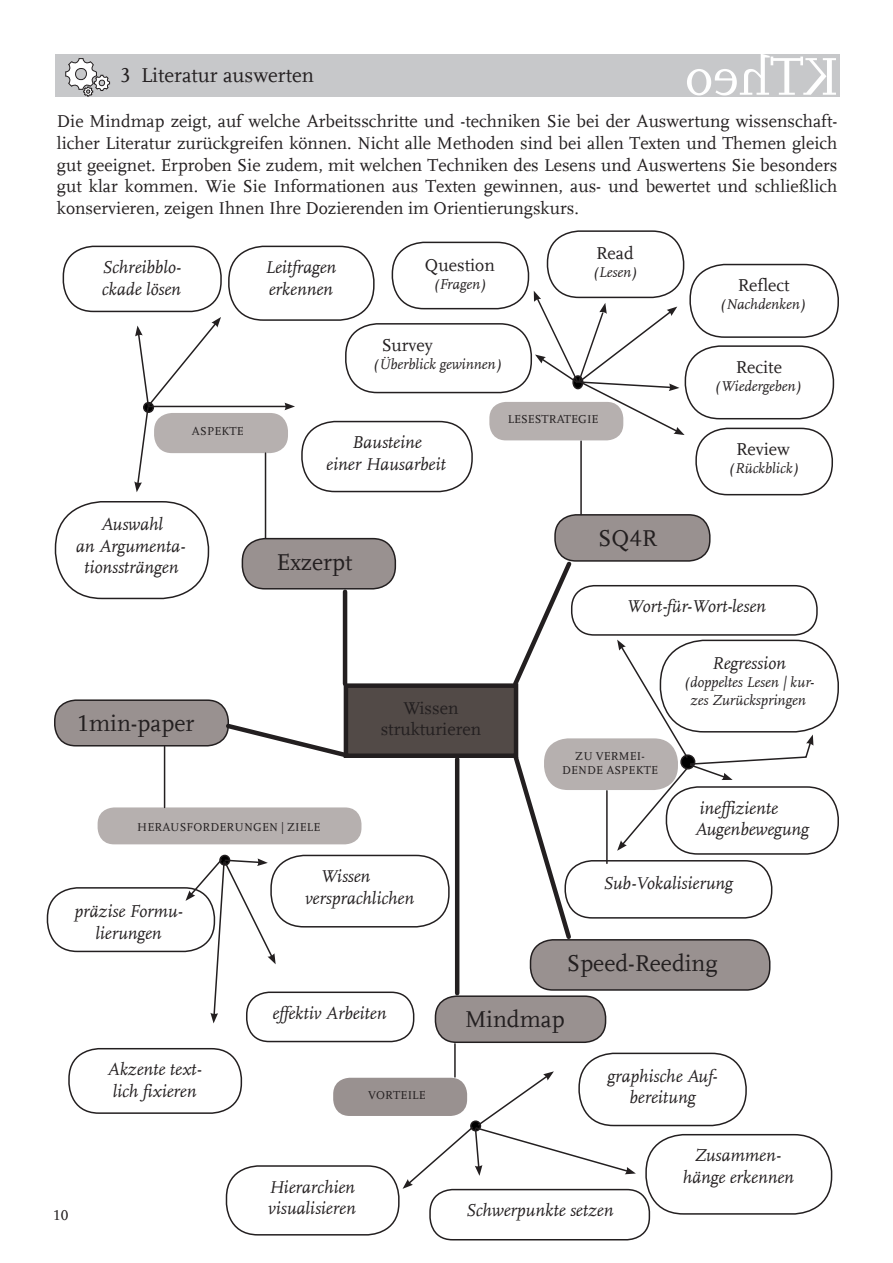
<style>
.page{position:relative;width:893px;height:1263px;background:#fff}
.page>*{position:absolute;margin:0;border:0;box-sizing:border-box;transform-origin:0 0}
.t1{font:24px "UB Scala";color:#231f20}
.t2{font:21px "UB Scala";color:#231f20}
.t3{font:18px/21.6px "UB Scala";color:#231f20;text-align:justify}
.t4{font:italic 18px/21.6px "UB Scala";color:#231f20}
.t5{font:italic 15px/18px "UB Scala";color:#231f20;text-align:center}
.t6{font:15px "UB Scala";color:#231f20}
.t7{font:12px/14.4px "UB Scala";letter-spacing:.01em;color:#231f20;text-align:center}
</style>
<div class="page">
<div style="left:55px;top:54px;width:785px;height:43px;background:#c7c8ca"></div>
<div style="left:346px;top:686px;width:170px;height:70px;background:#524a47"></div>
<div style="left:344px;top:683px;width:174px;height:75px;border:4px solid #231f20"></div>
<div style="left:55px;top:700px;width:173px;height:46px;background:#999190;border-radius:21px"></div>
<div style="left:54px;top:699px;width:175px;height:47px;border:2px solid #231f20;border-radius:21px"></div>
<div style="left:555px;top:515px;width:155px;height:46px;background:#999190;border-radius:21px"></div>
<div style="left:554px;top:514px;width:157px;height:48px;border:2px solid #231f20;border-radius:21px"></div>
<div style="left:435px;top:996px;width:171px;height:46px;background:#999190;border-radius:21px"></div>
<div style="left:435px;top:995px;width:171px;height:48px;border:2px solid #231f20;border-radius:21px"></div>
<div style="left:242px;top:539px;width:153px;height:50px;background:#999190;border-radius:22px"></div>
<div style="left:242px;top:538px;width:154px;height:51px;border:2px solid #231f20;border-radius:22px"></div>
<div style="left:530px;top:940px;width:240px;height:50px;background:#999190;border-radius:22px"></div>
<div style="left:530px;top:939px;width:240px;height:52px;border:2px solid #231f20;border-radius:22px"></div>
<div style="left:345px;top:323px;width:187px;height:70px;border:2px solid #231f20;border-radius:31px"></div>
<div style="left:547px;top:230px;width:137px;height:68px;border:2px solid #231f20;border-radius:31px"></div>
<div style="left:392px;top:242px;width:137px;height:67px;border:2px solid #231f20;border-radius:31px"></div>
<div style="left:689px;top:264px;width:150px;height:74px;border:2px solid #231f20;border-radius:34px"></div>
<div style="left:695px;top:428px;width:138px;height:67px;border:2px solid #231f20;border-radius:31px"></div>
<div style="left:685px;top:345px;width:149px;height:74px;border:2px solid #231f20;border-radius:34px"></div>
<div style="left:564px;top:860px;width:208px;height:59px;border:2px solid #231f20;border-radius:27px"></div>
<div style="left:571px;top:585px;width:247px;height:51px;border:2px solid #231f20;border-radius:22px"></div>
<div style="left:666px;top:786px;width:173px;height:69px;border:2px solid #231f20;border-radius:32px"></div>
<div style="left:489px;top:402px;width:134px;height:38px;background:#b6b0af;border-radius:16px"></div>
<div style="left:544px;top:738px;width:134px;height:52px;background:#b6b0af;border-radius:24px"></div>
<div style="left:645px;top:1134px;width:187px;height:81px;border:2px solid #231f20;border-radius:37px"></div>
<div style="left:226px;top:1165px;width:174px;height:70px;border:2px solid #231f20;border-radius:31px"></div>
<div style="left:429px;top:1189px;width:221px;height:51px;border:2px solid #231f20;border-radius:22px"></div>
<div style="left:333px;top:1078px;width:134px;height:38px;background:#999190;border-radius:17px"></div>
<div style="left:578px;top:1052px;width:169px;height:74px;border:2px solid #231f20;border-radius:35px"></div>
<div style="left:68px;top:1048px;width:174px;height:66px;border:2px solid #231f20;border-radius:30px"></div>
<div style="left:47px;top:887px;width:168px;height:65px;border:2px solid #231f20;border-radius:30px"></div>
<div style="left:246px;top:991px;width:168px;height:51px;border:2px solid #231f20;border-radius:22px"></div>
<div style="left:98px;top:807px;width:263px;height:37px;background:#b6b0af;border-radius:16px"></div>
<div style="left:270px;top:855px;width:180px;height:72px;border:2px solid #231f20;border-radius:33px"></div>
<div style="left:301px;top:421px;width:172px;height:71px;border:2px solid #231f20;border-radius:33px"></div>
<div style="left:63px;top:246px;width:159px;height:66px;border:2px solid #231f20;border-radius:30px"></div>
<div style="left:55px;top:501px;width:154px;height:98px;border:2px solid #231f20;border-radius:47px"></div>
<div style="left:154px;top:413px;width:134px;height:40px;background:#b6b0af;border-radius:18px"></div>
<div style="left:228px;top:246px;width:147px;height:75px;border:2px solid #231f20;border-radius:35px"></div>
<svg style="left:509px;top:558px;width:66px;height:132px"></svg>
<svg style="left:510px;top:750px;width:64px;height:192px"></svg>
<hr style="left:455px;top:759px;width:4px;height:234px;background:#231f20">
<svg style="left:223px;top:720px;width:127px;height:38px"></svg>
<hr style="left:343px;top:592px;width:4px;height:92px;background:#231f20">
<hr style="left:580px;top:441px;width:2px;height:73px;background:#231f20">
<hr style="left:606px;top:791px;width:2px;height:72px;background:#231f20">
<hr style="left:454px;top:1044px;width:2px;height:33px;background:#231f20">
<hr style="left:164px;top:746px;width:1px;height:61px;background:#231f20">
<hr style="left:265px;top:453px;width:1px;height:85px;background:#231f20">
<svg style="left:403px;top:1071px;width:233px;height:118px"></svg>
<div style="left:220px;top:855px;width:10px;height:10px;background:#5a5758;border-radius:50%"></div>
<div style="left:219px;top:855px;width:11px;height:11px;border:2px solid #231f20;border-radius:50%"></div>
<svg style="left:185px;top:857px;width:91px;height:166px"></svg>
<hr style="left:149px;top:406px;width:138px;height:1px;background:#231f20">
<svg style="left:284px;top:403px;width:11px;height:7px"></svg>
<svg style="left:134px;top:317px;width:87px;height:175px"></svg>
<svg style="left:534px;top:291px;width:151px;height:144px"></svg>
<svg style="left:617px;top:640px;width:196px;height:211px"></svg>
<svg style="left:65px;top:58px;width:45px;height:38px"></svg>
<p class="t2" style="left:120px;top:63px;width:195px">3 Literatur auswerten</p>
<p class="t3" style="left:57px;top:111px;width:782px">Die Mindmap zeigt, auf welche Arbeitsschritte und -techniken Sie bei der Auswertung wissenschaft&shy;licher Literatur zurückgreifen können. Nicht alle Methoden sind bei allen Texten und Themen gleich gut geeignet. Erproben Sie zudem, mit welchen Techniken des Lesens und Auswertens Sie besonders gut klar kommen. Wie Sie Informationen aus Texten gewinnen, aus- und bewertet und schließlich konservieren, zeigen Ihnen Ihre Dozierenden im Orientierungskurs.</p>
<p class="t4" style="left:102px;top:256px;width:81px">Schreibblo&shy;ckade lösen</p>
<p class="t7" style="left:192px;top:423px;width:53px">ASPEKTE</p>
<p class="t4" style="left:76px;top:513px;width:111px;text-align:center">Auswahl<br>an Argumenta&shy;tionssträngen</p>
<p class="t4" style="left:265px;top:256px;width:72px">Leitfragen erkennen</p>
<p class="t3" style="left:596px;top:243px;width:39px">Read</p>
<p class="t3" style="left:425px;top:254px;width:71px">Question</p>
<p class="t5" style="left:593px;top:263px;width:46px">(Lesen)</p>
<p class="t5" style="left:433px;top:275px;width:54px">(Fragen)</p>
<p class="t3" style="left:738px;top:274px;width:53px">Reflect</p>
<p class="t5" style="left:720px;top:295px;width:88px">(Nachdenken)</p>
<p class="t3" style="left:382px;top:334px;width:52px">Survey</p>
<p class="t5" style="left:373px;top:355px;width:131px">(Überblick gewinnen)</p>
<p class="t7" style="left:508px;top:412px;width:92px">LESESTRATEGIE</p>
<p class="t3" style="left:736px;top:356px;width:48px">Recite</p>
<p class="t5" style="left:715px;top:377px;width:89px">(Wiedergeben)</p>
<p class="t4" style="left:326px;top:431px;width:121px;text-align:center">Bausteine<br>einer Hausarbeit</p>
<p class="t1" style="left:276px;top:548px;width:77px">Exzerpt</p>
<p class="t1" style="left:598px;top:524px;width:61px">SQ4R</p>
<p class="t3" style="left:736px;top:438px;width:55px">Review</p>
<p class="t5" style="left:728px;top:459px;width:72px">(Rückblick)</p>
<p class="t4" style="left:626px;top:596px;width:141px">Wort-für-Wort-lesen</p>
<p class="t3" style="left:403px;top:697px;width:57px">Wissen</p>
<p class="t1" style="left:77px;top:709px;width:119px">1min-paper</p>
<p class="t3" style="left:381px;top:719px;width:102px">strukturieren</p>
<p class="t7" style="left:137px;top:819px;width:185px">HERAUSFORDERUNGEN | ZIELE</p>
<p class="t4" style="left:305px;top:865px;width:111px;text-indent:15px">Wissen versprachlichen</p>
<p class="t4" style="left:75px;top:900px;width:109px;text-align:center">präzise Formu&shy;lierungen</p>
<p class="t7" style="left:562px;top:749px;width:97px">ZU VERMEI-<br>DENDE ASPEKTE</p>
<p class="t4" style="left:712px;top:652px;width:75px">Regression</p>
<p class="t5" style="left:684px;top:673px;width:132px">(doppeltes Lesen | kur&shy;zes Zurückspringen</p>
<p class="t4" style="left:695px;top:797px;width:115px">ineffiziente<br>Augenbewegung</p>
<p class="t4" style="left:603px;top:872px;width:131px">Sub-Vokalisierung</p>
<p class="t1" style="left:567px;top:949px;width:152px">Speed-Reeding</p>
<p class="t4" style="left:108px;top:1059px;width:95px">Akzente text&shy;lich fixieren</p>
<p class="t6" style="left:53px;top:1206px;width:16px">10</p>
<p class="t4" style="left:272px;top:1002px;width:116px">effektiv Arbeiten</p>
<p class="t7" style="left:368px;top:1088px;width:59px">VORTEILE</p>
<p class="t4" style="left:268px;top:1176px;width:89px">Hierarchien visualisieren</p>
<p class="t1" style="left:465px;top:1005px;width:101px">Mindmap</p>
<p class="t4" style="left:608px;top:1065px;width:111px;text-align:center">graphische Auf&shy;bereitung</p>
<p class="t4" style="left:683px;top:1144px;width:113px;text-align:center">Zusammen&shy;hänge erkennen</p>
<p class="t4" style="left:466px;top:1199px;width:149px">Schwerpunkte setzen</p>
</div>
